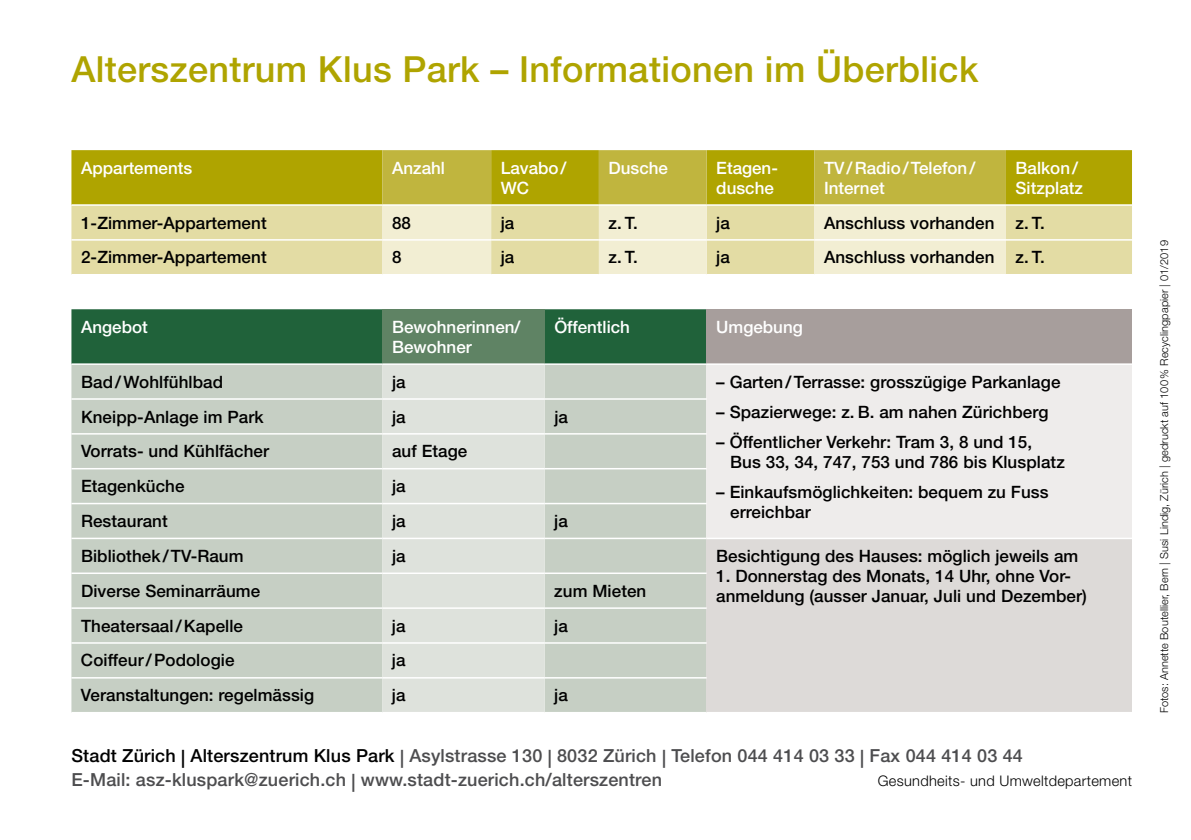
<style>
.page{position:relative;width:1191px;height:840px;background:#fff}
.page>*{position:absolute;margin:0;border:0;box-sizing:border-box;transform-origin:0 0}
.t1{font:500 36px "Helvetica Neue LT Std";letter-spacing:.01em;color:#afa400}
.t2{font:500 18px/24px "Helvetica Neue LT Std";letter-spacing:.01em;color:#4d4d4f}
.t3{font:500 17px/20px "Helvetica Neue LT Std";letter-spacing:.005em;color:#000}
.t4{font:500 17px/20px "Helvetica Neue LT Std";color:#fff}
.t5{font:300 14.6px "Helvetica Neue LT Std";letter-spacing:.02em;color:#000}
.t6{font:300 11px "Helvetica Neue LT Std";letter-spacing:.005em;color:#000}
.s1{color:#000}
</style>
<div class="page">
<div style="left:71px;top:150px;width:1061px;height:54px;background:#afa400"></div>
<svg style="left:382px;top:150px;width:624px;height:54px;background:#baaf2a"></svg>
<div style="left:71px;top:206px;width:1061px;height:68px;background:#e3dca4"></div>
<svg style="left:382px;top:206px;width:624px;height:68px;background:#ede8c3"></svg>
<hr style="left:71px;top:239px;width:311px;height:1px;background:#fff">
<hr style="left:382px;top:239px;width:109px;height:1px;background:#fff">
<hr style="left:491px;top:239px;width:108px;height:1px;background:#fff">
<hr style="left:599px;top:239px;width:107px;height:1px;background:#fff">
<hr style="left:706px;top:239px;width:108px;height:1px;background:#fff">
<hr style="left:814px;top:239px;width:192px;height:1px;background:#fff">
<hr style="left:1006px;top:239px;width:126px;height:1px;background:#fff">
<div style="left:71px;top:309px;width:635px;height:54px;background:#20623a"></div>
<div style="left:382px;top:309px;width:163px;height:55px;background:#5f8364"></div>
<div style="left:706px;top:309px;width:426px;height:55px;background:#a79e9c"></div>
<div style="left:71px;top:364px;width:635px;height:347px;background:#c6cfc4"></div>
<div style="left:382px;top:364px;width:163px;height:347px;background:#dee2dc"></div>
<div style="left:706px;top:364px;width:426px;height:174px;background:#eeeceb"></div>
<div style="left:706px;top:538px;width:426px;height:174px;background:#dddad8"></div>
<hr style="left:382px;top:363px;width:163px;height:1px;background:#fff">
<hr style="left:71px;top:398px;width:311px;height:1px;background:#fff">
<hr style="left:382px;top:398px;width:163px;height:1px;background:#fff">
<hr style="left:71px;top:433px;width:311px;height:1px;background:#fff">
<hr style="left:382px;top:433px;width:163px;height:1px;background:#fff">
<hr style="left:71px;top:467px;width:311px;height:2px;background:#fff">
<hr style="left:382px;top:467px;width:163px;height:2px;background:#fff">
<hr style="left:71px;top:502px;width:311px;height:2px;background:#fff">
<hr style="left:382px;top:502px;width:163px;height:2px;background:#fff">
<hr style="left:71px;top:537px;width:311px;height:2px;background:#fff">
<hr style="left:382px;top:537px;width:163px;height:2px;background:#fff">
<hr style="left:71px;top:572px;width:311px;height:1px;background:#fff">
<hr style="left:382px;top:572px;width:163px;height:1px;background:#fff">
<hr style="left:71px;top:607px;width:311px;height:1px;background:#fff">
<hr style="left:382px;top:607px;width:163px;height:1px;background:#fff">
<hr style="left:71px;top:642px;width:311px;height:1px;background:#fff">
<hr style="left:382px;top:642px;width:163px;height:1px;background:#fff">
<hr style="left:71px;top:676px;width:311px;height:2px;background:#fff">
<hr style="left:382px;top:676px;width:163px;height:2px;background:#fff">
<hr style="left:706px;top:363px;width:426px;height:1px;background:#fff">
<hr style="left:545px;top:433px;width:161px;height:1px;background:#fff">
<hr style="left:545px;top:467px;width:161px;height:2px;background:#fff">
<hr style="left:545px;top:502px;width:161px;height:2px;background:#fff">
<hr style="left:545px;top:537px;width:161px;height:2px;background:#fff">
<hr style="left:545px;top:572px;width:161px;height:1px;background:#fff">
<hr style="left:545px;top:607px;width:161px;height:1px;background:#fff">
<hr style="left:545px;top:642px;width:161px;height:1px;background:#fff">
<hr style="left:545px;top:676px;width:161px;height:2px;background:#fff">
<hr style="left:706px;top:711px;width:426px;height:2px;background:#fff">
<hr style="left:545px;top:398px;width:161px;height:1px;background:#fff">
<hr style="left:706px;top:537px;width:426px;height:2px;background:#fff">
<h1 class="t1" style="left:71px;top:48px;width:908px">Alterszentrum Klus Park – Informationen im Überblick</h1>
<p class="t4" style="left:81px;top:157px;width:113px">Appartements</p>
<p class="t4" style="left:392px;top:157px;width:54px">Anzahl</p>
<p class="t4" style="left:501px;top:157px;width:67px">Lavabo/<br>WC</p>
<p class="t4" style="left:608px;top:157px;width:61px">Dusche</p>
<p class="t4" style="left:716px;top:157px;width:63px">Etagen&shy;dusche</p>
<p class="t4" style="left:824px;top:157px;width:153px">TV/Radio/Telefon/<br>Internet</p>
<p class="t4" style="left:1015px;top:157px;width:69px">Balkon/<br>Sitzplatz</p>
<p class="t3" style="left:81px;top:212px;width:187px">1-Zimmer-Appartement</p>
<p class="t3" style="left:392px;top:212px;width:20px">88</p>
<p class="t3" style="left:501px;top:212px;width:15px">ja</p>
<p class="t3" style="left:608px;top:212px;width:31px">z. T.</p>
<p class="t3" style="left:716px;top:212px;width:15px">ja</p>
<p class="t3" style="left:824px;top:212px;width:222px">Anschluss vorhanden z. T.</p>
<p class="t3" style="left:81px;top:247px;width:187px">2-Zimmer-Appartement</p>
<p class="t3" style="left:392px;top:247px;width:11px">8</p>
<p class="t3" style="left:501px;top:247px;width:15px">ja</p>
<p class="t3" style="left:608px;top:247px;width:31px">z. T.</p>
<p class="t3" style="left:716px;top:247px;width:15px">ja</p>
<p class="t3" style="left:824px;top:247px;width:222px">Anschluss vorhanden z. T.</p>
<p class="t4" style="left:81px;top:316px;width:68px">Angebot</p>
<p class="t4" style="left:392px;top:316px;width:130px">Bewohnerinnen/<br>Bewohner</p>
<p class="t4" style="left:554px;top:316px;width:77px">Öffentlich</p>
<p class="t4" style="left:716px;top:316px;width:88px">Umgebung</p>
<p class="t3" style="left:81px;top:371px;width:144px">Bad/Wohlfühlbad</p>
<p class="t3" style="left:392px;top:371px;width:15px">ja</p>
<p class="t3" style="left:716px;top:371px;width:346px">– Garten/Terrasse: grosszügige Parkanlage</p>
<p class="t3" style="left:716px;top:401px;width:334px">– Spazierwege: z. B. am nahen Zürichberg</p>
<p class="t3" style="left:730px;top:431px;width:336px;text-indent:-14px">– Öffentlicher Verkehr: Tram 3, 8 und 15,<br>Bus 33, 34, 747, 753 und 786 bis Klusplatz</p>
<p class="t3" style="left:730px;top:481px;width:320px;text-indent:-14px">– Einkaufsmöglichkeiten: bequem zu Fuss erreichbar</p>
<p class="t3" style="left:81px;top:406px;width:184px">Kneipp-Anlage im Park</p>
<p class="t3" style="left:392px;top:406px;width:15px">ja</p>
<p class="t3" style="left:554px;top:406px;width:15px">ja</p>
<p class="t3" style="left:81px;top:441px;width:189px">Vorrats- und Kühlfächer</p>
<p class="t3" style="left:392px;top:441px;width:77px">auf Etage</p>
<p class="t3" style="left:81px;top:475px;width:105px">Etagenküche</p>
<p class="t3" style="left:392px;top:475px;width:15px">ja</p>
<p class="t3" style="left:81px;top:510px;width:88px">Restaurant</p>
<p class="t3" style="left:392px;top:510px;width:15px">ja</p>
<p class="t3" style="left:554px;top:510px;width:15px">ja</p>
<p class="t3" style="left:81px;top:545px;width:164px">Bibliothek/TV-Raum</p>
<p class="t3" style="left:392px;top:545px;width:15px">ja</p>
<p class="t3" style="left:716px;top:545px;width:363px">Besichtigung des Hauses: möglich jeweils am</p>
<p class="t3" style="left:716px;top:565px;width:355px">1. Donnerstag des Monats, 14 Uhr, ohne Vor-</p>
<p class="t3" style="left:81px;top:580px;width:181px">Diverse Seminarräume</p>
<p class="t3" style="left:716px;top:585px;width:372px">anmeldung (ausser Januar, Juli und Dezember)</p>
<p class="t3" style="left:554px;top:580px;width:94px">zum Mieten</p>
<p class="t3" style="left:81px;top:615px;width:164px">Theatersaal/Kapelle</p>
<p class="t3" style="left:392px;top:615px;width:15px">ja</p>
<p class="t3" style="left:554px;top:615px;width:15px">ja</p>
<p class="t3" style="left:81px;top:650px;width:155px">Coiffeur/Podologie</p>
<p class="t3" style="left:392px;top:650px;width:15px">ja</p>
<p class="t3" style="left:81px;top:684px;width:235px">Veranstaltungen: regelmässig</p>
<p class="t3" style="left:392px;top:684px;width:15px">ja</p>
<p class="t3" style="left:554px;top:684px;width:15px">ja</p>
<p class="t2" style="left:71px;top:742px;width:953px"><span class="s1">Stadt Zürich | Alterszentrum Klus Park</span> | Asylstrasse 130 | 8032 Zürich | Telefon 044 414 03 33 | Fax 044 414 03 44<br>E-Mail: asz-kluspark@zuerich.ch | www.stadt-zuerich.ch/alterszentren</p>
<p class="t5" style="left:878px;top:771px;width:256px">Gesundheits- und Umweltdepartement</p>
<p class="t6" style="left:1157px;top:713px;width:474px;rotate:-90deg">Fotos: Annette Boutellier, Bern | Susi Lindig, Zürich | gedruckt auf 100% Recyclingpapier | 01/2019</p>
</div>
